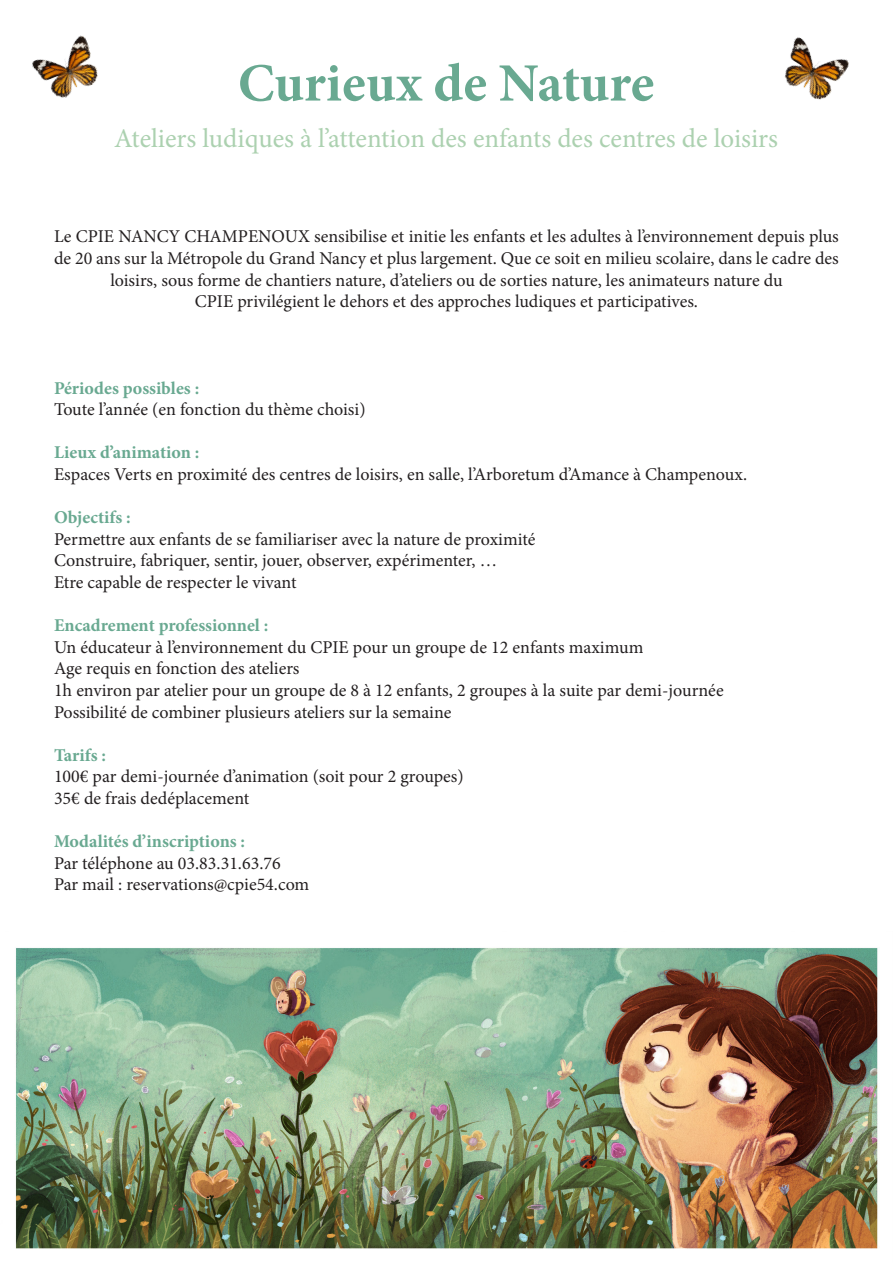
<style>
.page{position:relative;width:893px;height:1263px;background:#fff}
.page>*{position:absolute;margin:0;border:0;box-sizing:border-box;transform-origin:0 0}
.t1{font:700 54px "Minion Pro";color:#69a991}
.t2{font:27px "Minion Pro";color:#acd1b0}
.t3{font:18px/21.6px "Minion Pro";color:#231f20}
.t4{font:700 18px "Minion Pro";color:#69a991}
</style>
<div class="page">
<img style="left:15px;top:948px;width:863px;height:301px">
<img style="left:32px;top:35px;width:66px;height:63px">
<img style="left:784px;top:37px;width:65px;height:63px">
<h1 class="t1" style="left:238px;top:45px;width:418px">Curieux de Nature</h1>
<h2 class="t2" style="left:114px;top:121px;width:665px">Ateliers ludiques à l’attention des enfants des centres de loisirs</h2>
<p class="t3" style="left:54px;top:226px;width:786px;text-align:center">Le CPIE NANCY CHAMPENOUX sensibilise et initie les enfants et les adultes à l’environnement depuis plus de 20 ans sur la Métropole du Grand Nancy et plus largement. Que ce soit en milieu scolaire, dans le cadre des loisirs, sous forme de chantiers nature, d’ateliers ou de sorties nature, les animateurs nature du<br>CPIE privilégient le dehors et des approches ludiques et participatives.</p>
<p class="t4" style="left:54px;top:375px;width:147px">Périodes possibles :</p>
<p class="t3" style="left:54px;top:399px;width:313px">Toute l’année (en fonction du thème choisi)</p>
<p class="t4" style="left:54px;top:440px;width:147px">Lieux d’animation :</p>
<p class="t3" style="left:54px;top:463px;width:695px">Espaces Verts en proximité des centres de loisirs, en salle, l’Arboretum d’Amance à Champenoux.</p>
<p class="t4" style="left:54px;top:505px;width:78px">Objectifs :</p>
<p class="t3" style="left:54px;top:528px;width:483px">Permettre aux enfants de se familiariser avec la nature de proximité<br>Construire, fabriquer, sentir, jouer, observer, expérimenter, …<br>Etre capable de respecter le vivant</p>
<p class="t4" style="left:54px;top:613px;width:216px">Encadrement professionnel :</p>
<p class="t3" style="left:54px;top:636px;width:671px">Un éducateur à l’environnement du CPIE pour un groupe de 12 enfants maximum<br>Age requis en fonction des ateliers<br>1h environ par atelier pour un groupe de 8 à 12 enfants, 2 groupes à la suite par demi-journée Possibilité de combiner plusieurs ateliers sur la semaine</p>
<p class="t4" style="left:54px;top:742px;width:54px">Tarifs :</p>
<p class="t3" style="left:54px;top:766px;width:411px">100€ par demi-journée d’animation (soit pour 2 groupes)<br>35€ de frais dedéplacement</p>
<p class="t4" style="left:54px;top:829px;width:193px">Modalités d’inscriptions :</p>
<p class="t3" style="left:54px;top:852px;width:257px">Par téléphone au 03.83.31.63.76<br>Par mail : reservations@cpie54.com</p>
</div>
